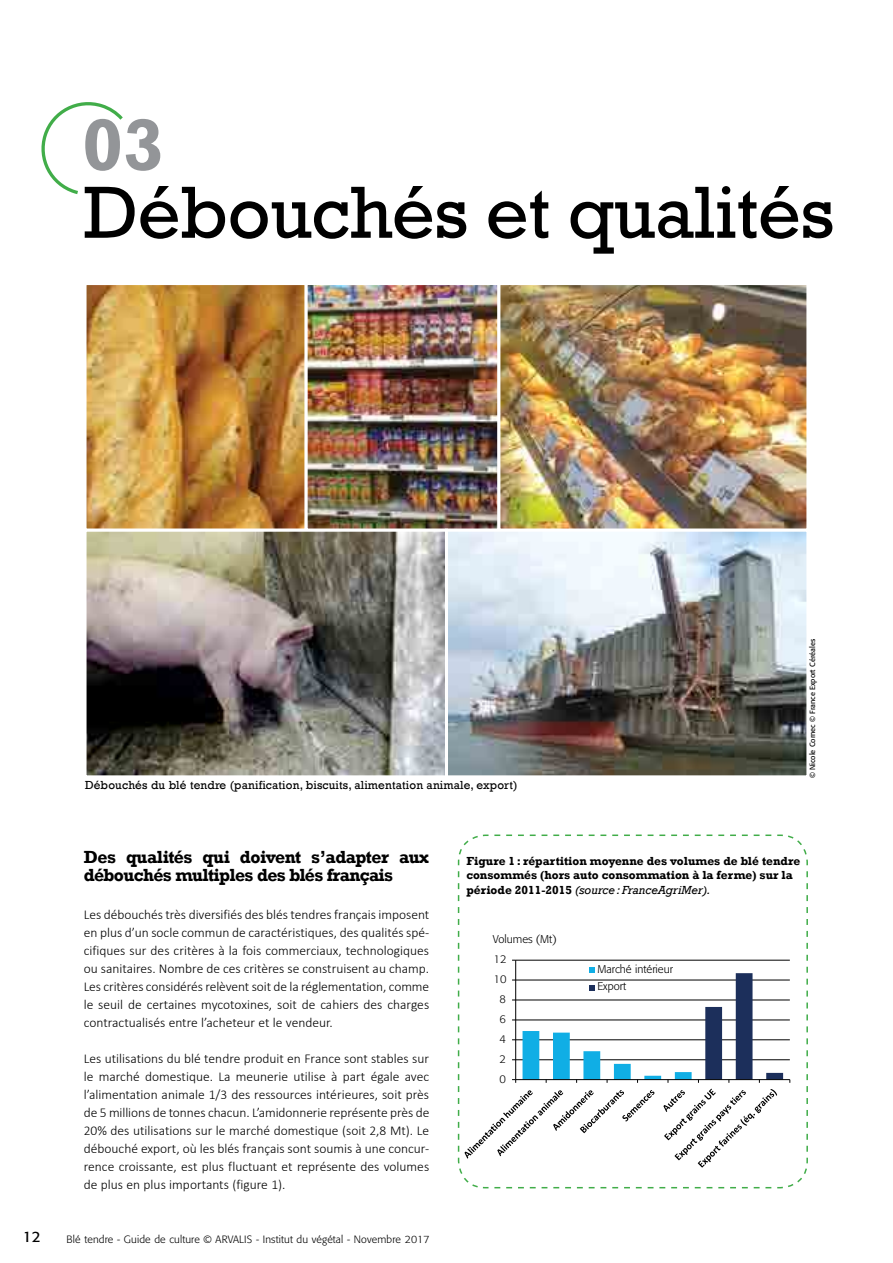
<style>
.page{position:relative;width:893px;height:1263px;background:#fff}
.page>*{position:absolute;margin:0;border:0;box-sizing:border-box;transform-origin:0 0}
.t1{font:75px "Rockwell";letter-spacing:-.01em;color:#000}
.t2{font:700 74.25px "Rockwell";color:#939598}
.t3{font:700 18px/18px "Rockwell";letter-spacing:-.035em;color:#000}
.t4{font:15px "Formata BQ";color:#000}
.t5{font:300 13.5px/18px "Calibri";color:#000;text-align:justify}
.t6{font:700 12px/14.4px "Rockwell";color:#000}
.t7{font:12px "Rockwell";letter-spacing:.015em;color:#000}
.t8{font:300 11.1px/17.2px "Formata BQ";color:#000}
.t9{font:300 10.5px "Formata BQ";letter-spacing:.015em;color:#000}
.t10{font:7.5px "Formata BQ";color:#000}
.s1{font-weight:400;font-style:italic}
</style>
<div class="page">
<svg style="left:41px;top:102px;width:82px;height:92px"></svg>
<img style="left:88px;top:286px;width:717px;height:488px">
<div style="left:84px;top:282px;width:224px;height:250px;border:3px solid #fff"></div>
<div style="left:305px;top:282px;width:195px;height:250px;border:3px solid #fff"></div>
<div style="left:497px;top:282px;width:312px;height:250px;border:3px solid #fff"></div>
<div style="left:445px;top:529px;width:364px;height:249px;border:3px solid #fff"></div>
<div style="left:84px;top:529px;width:364px;height:249px;border:3px solid #fff"></div>
<svg style="left:457px;top:834px;width:351px;height:355px"></svg>
<h2 class="t2" style="left:82px;top:100px;width:83px">03</h2>
<h1 class="t1" style="left:84px;top:169px;width:752px">Débouchés et qualités</h1>
<p class="t7" style="left:85px;top:778px;width:434px">Débouchés du blé tendre (panification, biscuits, alimentation animale, export)</p>
<p class="t10" style="left:808px;top:778px;width:141px;rotate:-90deg">© Nicole Cornec © France Export Céréales</p>
<h3 class="t3" style="left:84px;top:848px;width:347px">Des qualités qui doivent s’adapter aux débouchés multiples des blés français</h3>
<p class="t5" style="left:84px;top:905px;width:347px">Les débouchés très diversifiés des blés tendres français imposent en plus d’un socle commun de caractéristiques, des qualités spé&shy;cifiques sur des critères à la fois commerciaux, technologiques ou sanitaires. Nombre de ces critères se construisent au champ.<br>Les critères considérés relèvent soit de la réglementation, comme le seuil de certaines mycotoxines, soit de cahiers des charges contractualisés entre l’acheteur et le vendeur.</p>
<p class="t5" style="left:84px;top:1049px;width:347px">Les utilisations du blé tendre produit en France sont stables sur le marché domestique. La meunerie utilise à part égale avec l’alimentation animale 1/3 des ressources intérieures, soit près de 5 millions de tonnes chacun. L’amidonnerie représente près de 20% des utilisations sur le marché domestique (soit 2,8 Mt). Le débouché export, où les blés français sont soumis à une concur&shy;rence croissante, est plus fluctuant et représente des volumes de plus en plus importants (figure 1).</p>
<p class="t4" style="left:23px;top:1228px;width:19px">12</p>
<p class="t9" style="left:67px;top:1233px;width:365px">Blé tendre - Guide de culture © ARVALIS - Institut du végétal - Novembre 2017</p>
<p class="t6" style="left:466px;top:854px;width:336px">Figure 1: répartition moyenne des volumes de blé tendre consommés (hors auto consommation à la ferme) sur la période 2011-2015 <span class="s1">(source: FranceAgriMer).</span></p>
<p class="t8" style="left:493px;top:931px;width:65px">Volumes (Mt)</p>
<p class="t8" style="left:494px;top:951px;width:15px">12</p>
<p class="t8" style="left:494px;top:971px;width:15px">10</p>
<p class="t8" style="left:499px;top:991px;width:8px">8</p>
<p class="t8" style="left:499px;top:1011px;width:8px">6</p>
<p class="t8" style="left:499px;top:1031px;width:8px">4</p>
<p class="t8" style="left:499px;top:1050px;width:8px">2</p>
<p class="t8" style="left:499px;top:1070px;width:8px">0</p>
<p class="t8" style="left:597px;top:961px;width:77px">Marché intérieur<br>Export</p>
</div>
